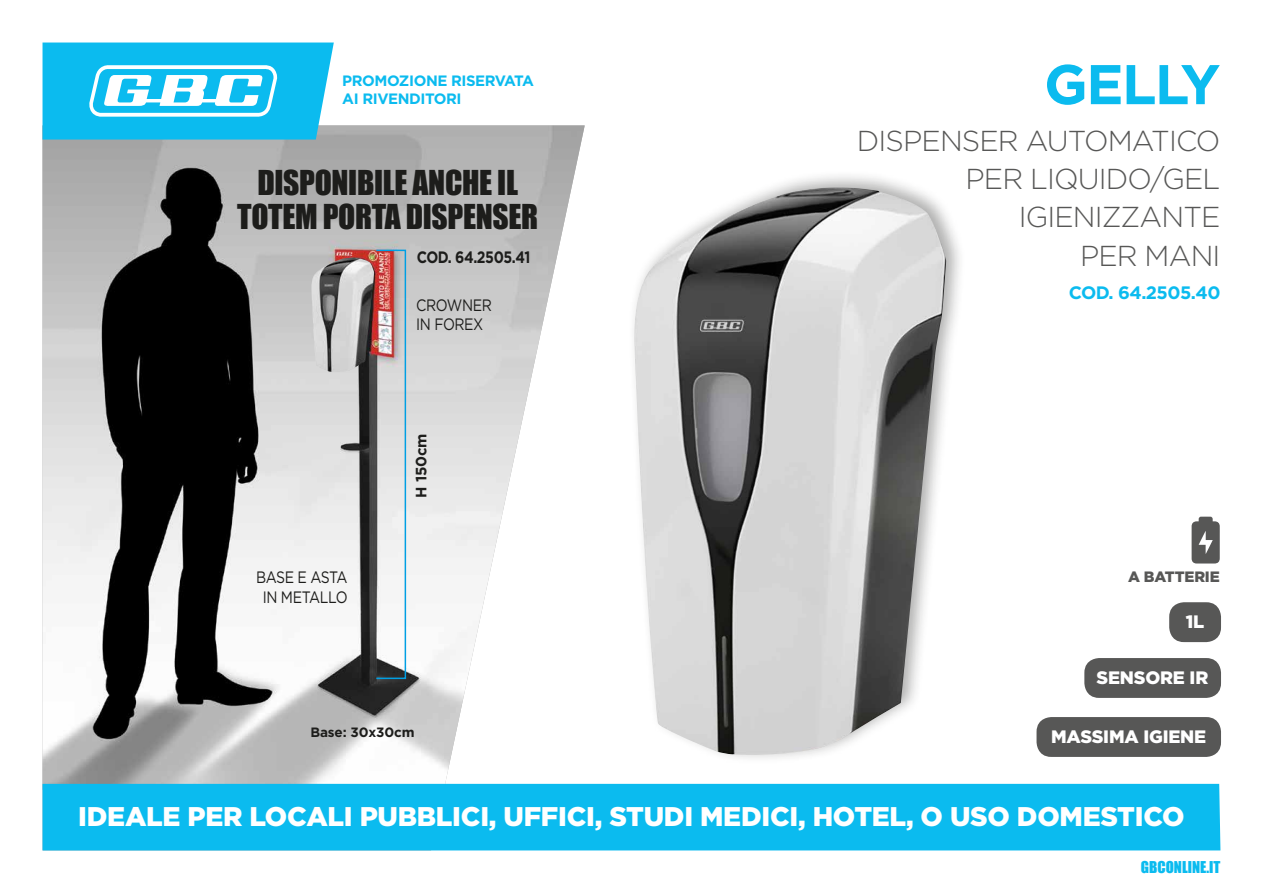
<style>
.page{position:relative;width:1263px;height:893px;background:#fff}
.page>*{position:absolute;margin:0;border:0;box-sizing:border-box;transform-origin:0 0}
.t1{font:700 55.8px "Gotham";letter-spacing:-.03em;color:#0bbbef}
.t2{font:31.5px/34.5px "Impact";letter-spacing:-.01em;color:#1d1d1b;text-align:center}
.t3{font:300 28.8px/38.4px "Gotham";letter-spacing:-.03em;color:#575756;text-align:right}
.t4{font:900 27px "Gotham";letter-spacing:-.01em;color:#fff}
.t5{font:900 18px "Gotham";letter-spacing:-.01em;color:#fff}
.t6{font:700 18px "Gotham";letter-spacing:-.03em;color:#0bbbef}
.t7{font:16.5px/19.5px "Gotham";letter-spacing:-.03em;color:#1d1d1b;scale:.85 1}
.t8{font:700 16.5px "Gotham";letter-spacing:-.03em;color:#1d1d1b;scale:.85 1}
.t9{font:700 15px/18px "Gotham";letter-spacing:-.03em;color:#0bbbef}
.t10{font:15px "Impact";color:#0bbbef}
.t11{font:900 15px "Gotham";letter-spacing:-.01em;color:#575756}
.t12{font:700 15px "Gotham";letter-spacing:-.01em;color:#1d1d1b}
.t13{font:700 13.5px "Gotham";letter-spacing:-.01em;color:#1d1d1b}
</style>
<div class="page">
<img style="left:43px;top:125px;width:542px;height:659px">
<div style="left:376px;top:250px;width:30px;height:429px;border:2px solid #009fe3"></div>
<div style="left:628px;top:170px;width:338px;height:594px;background:#1d1d1b;opacity:.35"></div>
<img style="left:633px;top:187px;width:313px;height:569px">
<svg style="left:43px;top:43px;width:291px;height:97px"></svg>
<div style="left:1084px;top:658px;width:137px;height:40px;background:#575756;border-radius:15px"></div>
<div style="left:1036px;top:717px;width:185px;height:40px;background:#575756;border-radius:15px"></div>
<div style="left:1169px;top:602px;width:52px;height:40px;background:#575756;border-radius:15px"></div>
<div style="left:43px;top:784px;width:1177px;height:66px;background:#0bbbef"></div>
<img style="left:311px;top:258px;width:63px;height:114px">
<svg style="left:1191px;top:517px;width:29px;height:46px"></svg>
<p class="t9" style="left:342px;top:72px;width:193px">PROMOZIONE RISERVATA<br>AI RIVENDITORI</p>
<h1 class="t1" style="left:1044px;top:47px;width:178px">GELLY</h1>
<p class="t2" style="left:237px;top:165px;width:303px">DISPONIBILE ANCHE IL<br>TOTEM PORTA DISPENSER</p>
<p class="t8" style="left:417px;top:246px;width:135px">COD. 64.2505.41</p>
<p class="t7" style="left:416px;top:295px;width:90px">CROWNER<br>IN FOREX</p>
<p class="t12" style="left:411px;top:498px;width:66px;rotate:-90deg">H 150cm</p>
<p class="t3" style="left:857px;top:120px;width:365px">DISPENSER AUTOMATICO<br>PER LIQUIDO/GEL<br>IGIENIZZANTE<br>PER MANI</p>
<p class="t6" style="left:1069px;top:281px;width:153px">COD. 64.2505.40</p>
<p class="t7" style="left:256px;top:567px;width:109px;text-align:center">BASE E ASTA<br>IN METALLO</p>
<p class="t11" style="left:1128px;top:566px;width:93px">A BATTERIE</p>
<p class="t5" style="left:1186px;top:609px;width:20px">1L</p>
<p class="t13" style="left:310px;top:723px;width:106px">Base: 30x30cm</p>
<p class="t5" style="left:1096px;top:665px;width:113px">SENSORE IR</p>
<p class="t5" style="left:1051px;top:724px;width:157px">MASSIMA IGIENE</p>
<p class="t4" style="left:78px;top:797px;width:1108px">IDEALE PER LOCALI PUBBLICI, UFFICI, STUDI MEDICI, HOTEL, O USO DOMESTICO</p>
<p class="t10" style="left:1141px;top:855px;width:81px">GBCONLINE.IT</p>
</div>
